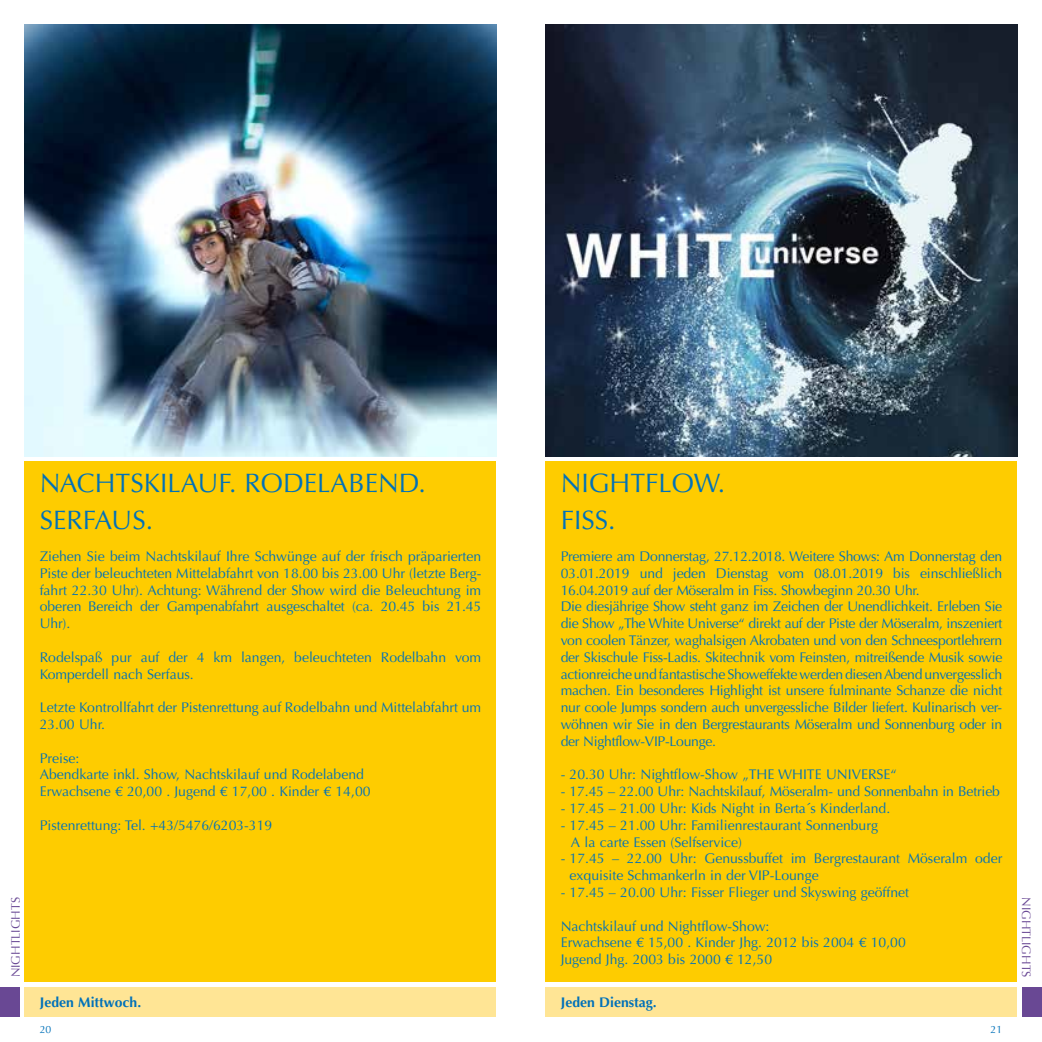
<style>
.page{position:relative;width:1042px;height:1042px;background:#fff}
.page>*{position:absolute;margin:0;border:0;box-sizing:border-box;transform-origin:0 0}
.t1{font:26.6px/36.8px "Optima";color:#0071b9}
.t2{font:14px/16.8px "Optima";letter-spacing:-.01em;color:#0071b9}
.t3{font:700 14px "Optima";color:#0071b9}
.t4{font:12.25px "Optima";color:#694894}
.t5{font:10.5px "Optima";color:#0071b9}
.s1{font-family:"Optima LT Std"}
</style>
<div class="page">
<div style="left:546px;top:987px;width:471px;height:30px;background:#ffe595"></div>
<div style="left:25px;top:987px;width:471px;height:30px;background:#ffe595"></div>
<div style="left:1022px;top:987px;width:20px;height:30px;background:#694894"></div>
<div style="left:0;top:987px;width:20px;height:30px;background:#694894"></div>
<div style="left:25px;top:461px;width:471px;height:521px;background:#fecc00"></div>
<div style="left:546px;top:461px;width:471px;height:521px;background:#fecc00"></div>
<img style="left:546px;top:25px;width:471px;height:431px">
<img style="left:25px;top:25px;width:471px;height:431px">
<p class="t4" style="left:9px;top:977px;width:82px;rotate:-90deg">NIGHTLIGHTS</p>
<h1 class="t1" style="left:40px;top:465px;width:388px">NACHTSKILAUF. RODELABEND.<br>SERFAUS.</h1>
<p class="t2" style="left:40px;top:548px;width:443px;text-align:justify">Ziehen Sie beim Nachtskilauf Ihre Schwünge auf der frisch präparierten Piste der beleuchteten Mittelabfahrt von 18.00 bis 23.00 Uhr (letzte Berg&shy;fahrt 22.30 Uhr). Achtung: Während der Show wird die Beleuchtung im oberen Bereich der Gampenabfahrt ausgeschaltet (ca. 20.45 bis 21.45<br>Uhr).</p>
<p class="t2" style="left:40px;top:649px;width:443px">Rodelspaß pur auf der 4 km langen, beleuchteten Rodelbahn vom<br>Komperdell nach Serfaus.</p>
<p class="t2" style="left:40px;top:699px;width:443px">Letzte Kontrollfahrt der Pistenrettung auf Rodelbahn und Mittelabfahrt um<br>23.00 Uhr.</p>
<p class="t2" style="left:40px;top:749px;width:332px">Preise:<br>Abendkarte inkl. Show, Nachtskilauf und Rodelabend<br>Erwachsene <span class="s1">€</span> 20,00 . Jugend <span class="s1">€</span> 17,00 . Kinder <span class="s1">€</span> 14,00</p>
<p class="t2" style="left:40px;top:817px;width:234px">Pistenrettung: Tel. +43/5476/6203-319</p>
<p class="t3" style="left:40px;top:994px;width:103px">Jeden Mittwoch.</p>
<h1 class="t1" style="left:561px;top:465px;width:166px">NIGHTFLOW.<br>FISS.</h1>
<p class="t2" style="left:561px;top:548px;width:443px">Premiere am Donnerstag, 27.12.2018. Weitere Shows: Am Donnerstag den 03.01.2019 und jeden Dienstag vom 08.01.2019 bis einschließlich 16.04.2019 auf der Möseralm in Fiss. Showbeginn 20.30 Uhr.<br>Die diesjährige Show steht ganz im Zeichen der Unendlichkeit. Erleben Sie die Show „The White Universe“ direkt auf der Piste der Möseralm, inszeniert von coolen Tänzer, waghalsigen Akrobaten und von den Schneesportlehrern der Skischule Fiss-Ladis. Skitechnik vom Feinsten, mitreißende Musik sowie actionreiche und fantastische Showeffekte werden diesen Abend unvergesslich machen. Ein besonderes Highlight ist unsere fulminante Schanze die nicht nur coole Jumps sondern auch unvergessliche Bilder liefert. Kulinarisch ver&shy;wöhnen wir Sie in den Bergrestaurants Möseralm und Sonnenburg oder in der Nightflow-VIP-Lounge.</p>
<p class="t2" style="left:561px;top:766px;width:338px">- 20.30 Uhr: Nightflow-Show „THE WHITE UNIVERSE“</p>
<p class="t2" style="left:561px;top:783px;width:441px">- 17.45 – 22.00 Uhr: Nachtskilauf, Möseralm- und Sonnenbahn in Betrieb</p>
<p class="t2" style="left:561px;top:800px;width:331px">- 17.45 – 21.00 Uhr: Kids Night in Berta´s Kinderland.</p>
<p class="t2" style="left:571px;top:817px;width:309px;text-indent:-10px">- 17.45 – 21.00 Uhr: Familienrestaurant Sonnenburg<br>A la carte Essen (Selfservice)</p>
<p class="t2" style="left:569px;top:850px;width:434px;text-indent:-9px">- 17.45 – 22.00 Uhr: Genussbuffet im Bergrestaurant Möseralm oder exquisite Schmankerln in der VIP-Lounge</p>
<p class="t2" style="left:561px;top:884px;width:350px">- 17.45 – 20.00 Uhr: Fisser Flieger und Skyswing geöffnet</p>
<p class="t2" style="left:561px;top:917px;width:347px">Nachtskilauf und Nightflow-Show:<br>Erwachsene <span class="s1">€</span> 15,00 . Kinder Jhg. 2012 bis 2004 <span class="s1">€</span> 10,00<br>Jugend Jhg. 2003 bis 2000 <span class="s1">€</span> 12,50</p>
<p class="t3" style="left:561px;top:994px;width:98px">Jeden Dienstag.</p>
<p class="t5" style="left:40px;top:1024px;width:13px">20</p>
<p class="t5" style="left:990px;top:1024px;width:13px">21</p>
<p class="t4" style="left:1033px;top:897px;width:82px;rotate:90deg">NIGHTLIGHTS</p>
</div>
